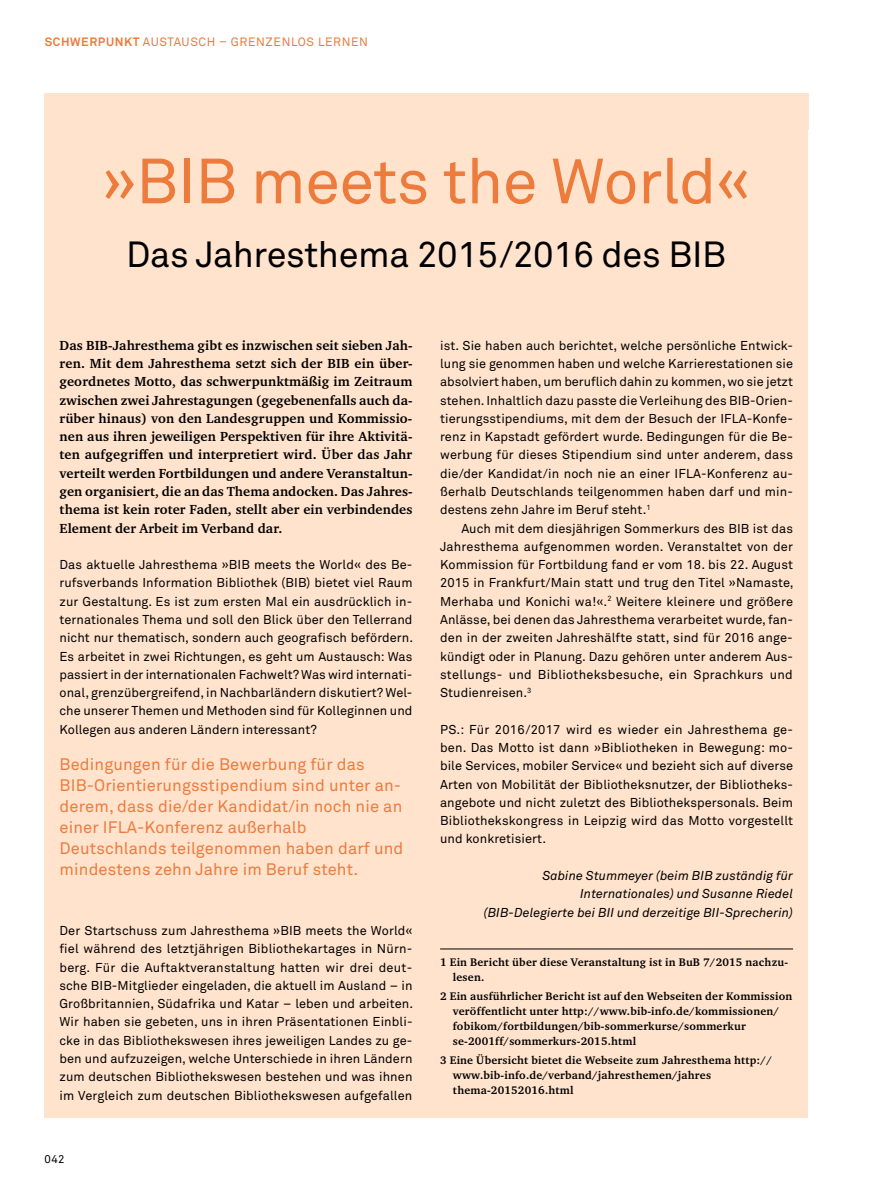
<style>
.page{position:relative;width:893px;height:1191px;background:#fff}
.page>*{position:absolute;margin:0;border:0;box-sizing:border-box;transform-origin:0 0}
.t1{font:63px "Akkurat Pro";letter-spacing:-.01em;color:#ec7b3c}
.t2{font:36px "Akkurat Pro";letter-spacing:-.01em;color:#000}
.t3{font:16.5px/21px "Akkurat Pro";letter-spacing:.01em;color:#ec7b3c}
.t4{font:700 13.5px/18.3px "Charter ITC Pro";letter-spacing:.01em;color:#000;text-align:justify}
.t5{font:12.75px/18.3px "Akkurat Pro";letter-spacing:.005em;color:#000;text-align:justify}
.t6{font:italic 12.75px/18.3px "Akkurat Pro";letter-spacing:.005em;color:#000;text-align:right}
.t7{font:12px "Akkurat Pro";letter-spacing:.05em;color:#ec7b3c}
.t8{font:700 11.25px/15px "Charter ITC Pro";letter-spacing:.02em;color:#000}
.t9{font:11.25px "Akkurat Pro";color:#000}
.s1{font-weight:700}
</style>
<div class="page">
<div style="left:45px;top:313px;width:763px;height:804px;background:#ffe3cd"></div>
<div style="left:45px;top:130px;width:763px;height:183px;background:#ffe3cd"></div>
<div style="left:45px;top:94px;width:764px;height:36px;background:#ffe3cd"></div>
<hr style="left:440px;top:948px;width:353px;height:1px;background:#000">
<p class="t7" style="left:45px;top:35px;width:325px"><span class="s1">SCHWERPUNKT</span> AUSTAUSCH – GRENZENLOS LERNEN</p>
<h1 class="t1" style="left:102px;top:144px;width:650px">»BIB meets the World«</h1>
<h2 class="t2" style="left:126px;top:234px;width:601px">Das Jahresthema 2015/2016 des BIB</h2>
<p class="t4" style="left:60px;top:336px;width:355px">Das BIB-Jahresthema gibt es inzwischen seit sieben Jah&shy;ren. Mit dem Jahresthema setzt sich der BIB ein über&shy;geordnetes Motto, das schwerpunktmäßig im Zeitraum zwischen zwei Jahrestagungen (gegebenenfalls auch da&shy;rüber hinaus) von den Landesgruppen und Kommissio&shy;nen aus ihren jeweiligen Perspektiven für ihre Aktivitä&shy;ten aufgegriffen und interpretiert wird. Über das Jahr verteilt werden Fortbildungen und andere Veranstaltun&shy;gen organisiert, die an das Thema andocken. Das Jahres&shy;thema ist kein roter Faden, stellt aber ein verbindendes Element der Arbeit im Verband dar.</p>
<p class="t5" style="left:60px;top:555px;width:355px">Das aktuelle Jahresthema »BIB meets the World« des Be&shy;rufsverbands Information Bibliothek (BIB) bietet viel Raum zur Gestaltung. Es ist zum ersten Mal ein ausdrücklich in&shy;ternationales Thema und soll den Blick über den Tellerrand nicht nur thematisch, sondern auch geografisch befördern.<br>Es arbeitet in zwei Richtungen, es geht um Austausch: Was passiert in der internationalen Fachwelt? Was wird internati&shy;onal, grenzübergreifend, in Nachbarländern diskutiert? Wel&shy;che unserer Themen und Methoden sind für Kolleginnen und Kollegen aus anderen Ländern interessant?</p>
<p class="t3" style="left:60px;top:754px;width:345px">Bedingungen für die Bewerbung für das BIB-Orientierungsstipendium sind unter an&shy;derem, dass die/der Kandidat/in noch nie an einer IFLA-Konferenz außerhalb Deutschlands teilgenommen haben darf und mindestens zehn Jahre im Beruf steht.</p>
<p class="t5" style="left:60px;top:921px;width:355px">Der Startschuss zum Jahresthema »BIB meets the World« fiel während des letztjährigen Bibliothekartages in Nürn&shy;berg. Für die Auftaktveranstaltung hatten wir drei deut&shy;sche BIB-Mitglieder eingeladen, die aktuell im Ausland – in Großbritannien, Südafrika und Katar – leben und arbeiten.<br>Wir haben sie gebeten, uns in ihren Präsentationen Einbli&shy;cke in das Bibliothekswesen ihres jeweiligen Landes zu ge&shy;ben und aufzuzeigen, welche Unterschiede in ihren Ländern zum deutschen Bibliothekswesen bestehen und was ihnen im Vergleich zum deutschen Bibliothekswesen aufgefallen</p>
<p class="t9" style="left:45px;top:1152px;width:21px">042</p>
<p class="t5" style="left:440px;top:336px;width:355px">ist. Sie haben auch berichtet, welche persönliche Entwick&shy;lung sie genommen haben und welche Karrierestationen sie absolviert haben, um beruflich dahin zu kommen, wo sie jetzt stehen. Inhaltlich dazu passte die Verleihung des BIB-Orien&shy;tierungsstipendiums, mit dem der Besuch der IFLA-Konfe&shy;renz in Kapstadt gefördert wurde. Bedingungen für die Be&shy;werbung für dieses Stipendium sind unter anderem, dass die/der Kandidat/in noch nie an einer IFLA-Konferenz au&shy;ßerhalb Deutschlands teilgenommen haben darf und min&shy;destens zehn Jahre im Beruf steht.<sup>1</sup></p>
<p class="t5" style="left:440px;top:519px;width:355px;text-indent:21px">Auch mit dem diesjährigen Sommerkurs des BIB ist das Jahresthema aufgenommen worden. Veranstaltet von der Kommission für Fortbildung fand er vom 18. bis 22. August 2015 in Frankfurt/Main statt und trug den Titel »Namaste, Merhaba und Konichi wa!«.<sup>2</sup> Weitere kleinere und größere Anlässe, bei denen das Jahresthema verarbeitet wurde, fan&shy;den in der zweiten Jahreshälfte statt, sind für 2016 ange&shy;kündigt oder in Planung. Dazu gehören unter anderem Aus&shy;stellungs- und Bibliotheksbesuche, ein Sprachkurs und Studienreisen.<sup>3</sup></p>
<p class="t5" style="left:440px;top:720px;width:355px">PS.: Für 2016/2017 wird es wieder ein Jahresthema ge&shy;ben. Das Motto ist dann »Bibliotheken in Bewegung: mo&shy;bile Services, mobiler Service« und bezieht sich auf diverse Arten von Mobilität der Bibliotheksnutzer, der Bibliotheks&shy;angebote und nicht zuletzt des Bibliothekspersonals. Beim Bibliothekskongress in Leipzig wird das Motto vorgestellt und konkretisiert.</p>
<p class="t6" style="left:484px;top:866px;width:311px">Sabine Stummeyer (beim BIB zuständig für<br>Internationales) und Susanne Riedel<br>(BIB-Delegierte bei BII und derzeitige BII-Sprecherin)</p>
<p class="t8" style="left:453px;top:954px;width:337px;text-indent:-13px">1 Ein Bericht über diese Veranstaltung ist in BuB 7/2015 nachzu&shy;lesen.</p>
<p class="t8" style="left:453px;top:988px;width:341px;text-indent:-13px">2 Ein ausführlicher Bericht ist auf den Webseiten der Kommission veröffentlicht unter http://www.bib-info.de/kommissionen/ fobikom/fortbildungen/bib-sommerkurse/sommerkur se-2001ff/sommerkurs-2015.html</p>
<p class="t8" style="left:453px;top:1053px;width:320px;text-indent:-13px">3 Eine Übersicht bietet die Webseite zum Jahresthema http:// www.bib-info.de/verband/jahresthemen/jahres thema-20152016.html</p>
</div>
